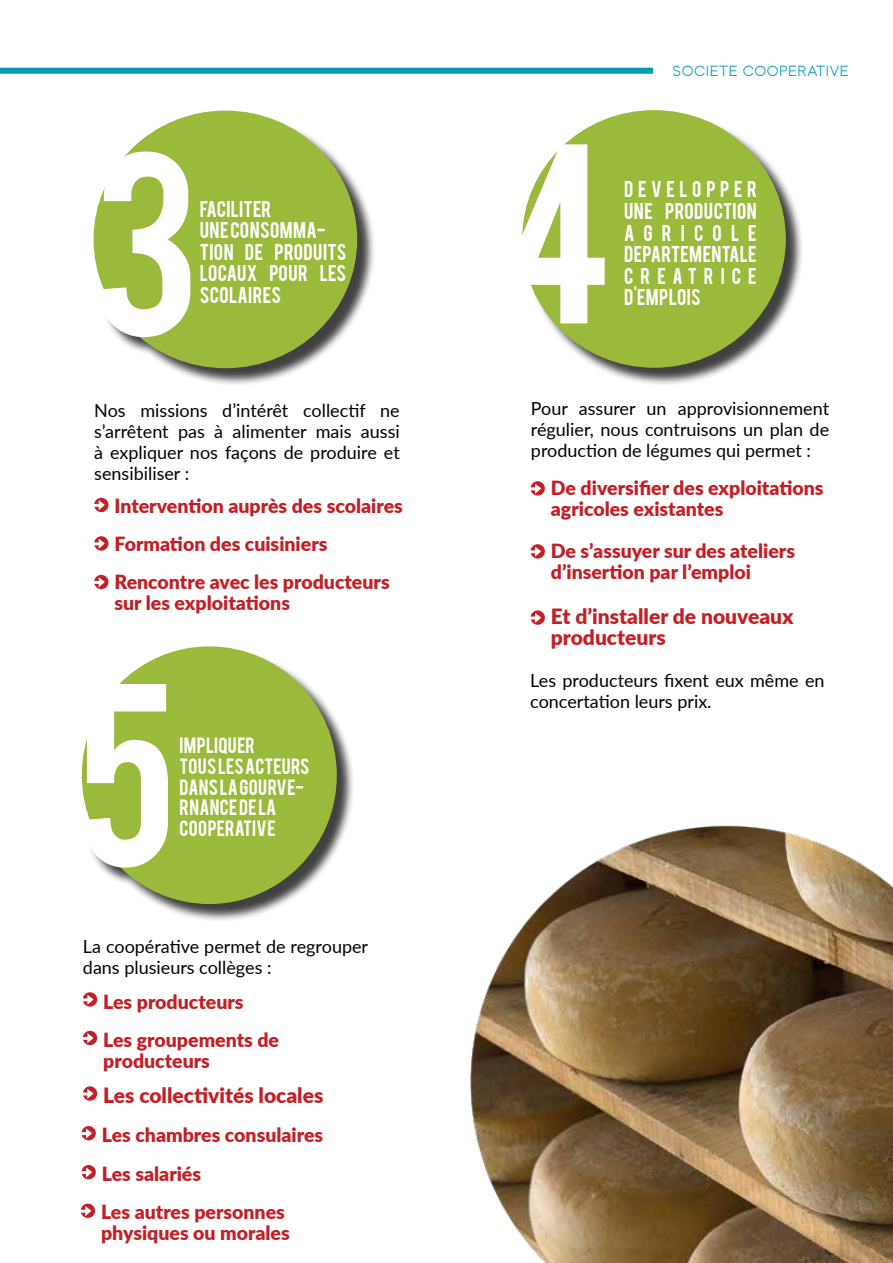
<style>
.page{position:relative;width:893px;height:1263px;background:#fff}
.page>*{position:absolute;margin:0;border:0;box-sizing:border-box;transform-origin:0 0}
.t1{font:203.7px "Bebas";color:#fff}
.t2{font:201px "Bebas";color:#fff}
.t3{font:900 21px/21px "Lato";color:#c22026}
.t4{font:900 19.5px/21px "Lato";color:#c22026}
.t5{font:18px/21px "Lato";color:#000;text-align:justify}
.t6{font:18px/21.6px "Bebas";letter-spacing:.025em;color:#fff}
.t7{font:17.4px/20.9px "Bebas";letter-spacing:.02em;color:#fff}
.t8{font:15px "Toma Sans";color:#009ab3}
</style>
<div class="page">
<div style="left:0;top:68px;width:653px;height:6px;background:#009ab3"></div>
<svg style="left:94px;top:498px;width:15px;height:14px"></svg>
<svg style="left:94px;top:536px;width:15px;height:15px"></svg>
<svg style="left:94px;top:575px;width:15px;height:14px"></svg>
<div style="left:96px;top:113px;width:280px;height:274px;background:#000;opacity:.75"></div>
<div style="left:94px;top:111px;width:263px;height:257px;background:#9bba3c;border-radius:50%"></div>
<div style="left:84px;top:649px;width:271px;height:273px;background:#000;opacity:.75"></div>
<div style="left:82px;top:646px;width:255px;height:258px;background:#9bba3c;border-radius:50%"></div>
<svg style="left:83px;top:992px;width:14px;height:15px"></svg>
<svg style="left:83px;top:1031px;width:14px;height:14px"></svg>
<svg style="left:83px;top:1086px;width:14px;height:15px"></svg>
<svg style="left:82px;top:1126px;width:14px;height:14px"></svg>
<svg style="left:82px;top:1165px;width:14px;height:14px"></svg>
<svg style="left:81px;top:1203px;width:14px;height:15px"></svg>
<svg style="left:531px;top:481px;width:14px;height:15px"></svg>
<svg style="left:531px;top:544px;width:14px;height:15px"></svg>
<svg style="left:531px;top:610px;width:14px;height:15px"></svg>
<div style="left:524px;top:112px;width:280px;height:274px;background:#000;opacity:.75"></div>
<div style="left:522px;top:110px;width:264px;height:258px;background:#9bba3c;border-radius:50%"></div>
<img style="left:470px;top:825px;width:423px;height:438px">
<h1 class="t1" style="left:90px;top:96px;width:112px">3</h1>
<p class="t6" style="left:200px;top:196px;width:148px">FACILITER<br>UNE CONSOMMA-<br>TION DE PRODUITS<br>LOCAUX POUR LES<br>SCOLAIRES</p>
<p class="t5" style="left:94px;top:399px;width:307px">Nos missions d’intérêt collectif ne s’arrêtent pas à alimenter mais aussi à expliquer nos façons de produire et sensibiliser :</p>
<p class="t4" style="left:115px;top:494px;width:290px">Intervention auprès des scolaires</p>
<p class="t4" style="left:115px;top:524px;width:277px;line-height:38px">Formation des cuisiniers<br>Rencontre avec les producteurs</p>
<p class="t4" style="left:115px;top:592px;width:177px">sur les exploitations</p>
<h1 class="t1" style="left:75px;top:627px;width:104px">5</h1>
<p class="t7" style="left:180px;top:733px;width:132px">IMPLIQUER<br>TOUS LES ACTEURS<br>DANS LA GOURVE-<br>RNANCE DE LA<br>COOPERATIVE</p>
<p class="t5" style="left:83px;top:935px;width:287px">La coopérative permet de regrouper dans plusieurs collèges :</p>
<p class="t4" style="left:103px;top:990px;width:142px">Les producteurs</p>
<p class="t4" style="left:103px;top:1028px;width:177px">Les groupements de producteurs</p>
<p class="t3" style="left:103px;top:1084px;width:222px">Les collectivités locales</p>
<p class="t4" style="left:101px;top:1114px;width:224px;line-height:38.8px">Les chambres consulaires<br>Les salariés<br>Les autres personnes</p>
<p class="t4" style="left:101px;top:1222px;width:190px">physiques ou morales</p>
<p class="t8" style="left:672px;top:59px;width:178px">SOCIETE COOPERATIVE</p>
<h2 class="t2" style="left:503px;top:88px;width:112px">4</h2>
<p class="t6" style="left:624px;top:177px;width:134px;text-align:justify">DEVELOPPER UNE PRODUCTION AGRICOLE DEPARTEMENTALE CREATRICE</p>
<p class="t6" style="left:624px;top:285px;width:78px">D'EMPLOIS</p>
<p class="t5" style="left:531px;top:397px;width:300px">Pour assurer un approvisionnement régulier, nous contruisons un plan de production de légumes qui permet :</p>
<p class="t4" style="left:551px;top:477px;width:274px">De diversifier des exploitations agricoles existantes</p>
<p class="t4" style="left:551px;top:540px;width:246px">De s’assuyer sur des ateliers d’insertion par l’emploi</p>
<p class="t3" style="left:551px;top:605px;width:244px">Et d’installer de nouveaux producteurs</p>
<p class="t5" style="left:530px;top:669px;width:296px">Les producteurs fixent eux même en concertation leurs prix.</p>
</div>
